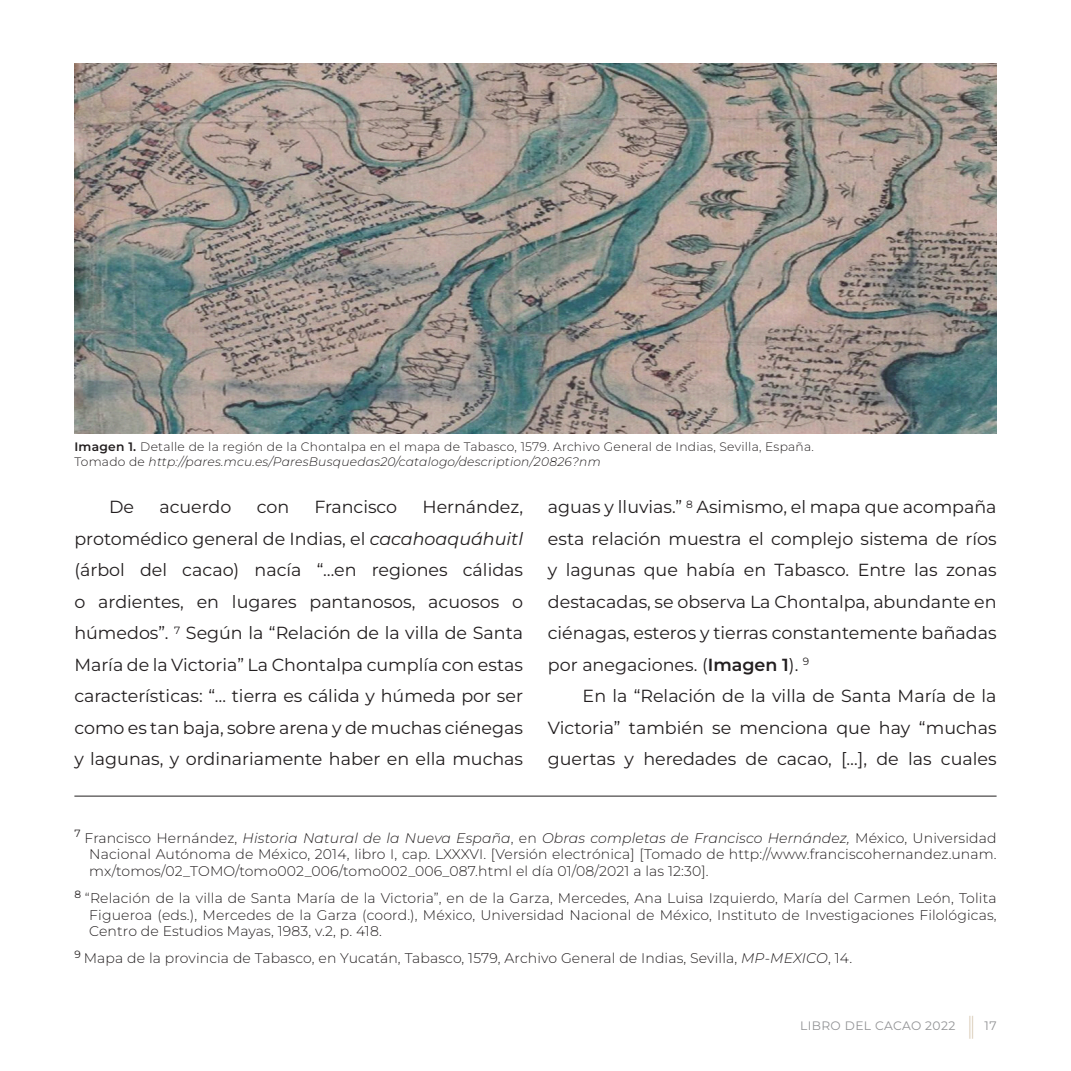
<style>
.page{position:relative;width:1071px;height:1071px;background:#fff}
.page>*{position:absolute;margin:0;border:0;box-sizing:border-box;transform-origin:0 0}
.t1{font:17.5px/31.5px "Montserrat";color:#231f20;text-align:justify}
.t2{font:300 14px/16.8px "Montserrat";letter-spacing:.01em;color:#231f20;text-align:justify}
.Texto_general{font:300 12.25px/14.7px "Montserrat";letter-spacing:.02em;color:#231f20}
.t3{font:12.25px "Montserrat";letter-spacing:.03em;color:#939496}
.s1{font-weight:600}
.s2{font-style:italic}
.s3{font-weight:200;font-size:24.5px;color:#d3c3aa}
</style>
<div class="page">
<hr style="left:74px;top:796px;width:923px;height:1px;background:#231f20">
<img style="left:74px;top:63px;width:923px;height:370px">
<p class="Texto_general" style="left:74px;top:439px;width:741px"><span class="s1">Imagen 1.</span> Detalle de la región de la Chontalpa en el mapa de Tabasco, 1579. Archivo General de Indias, Sevilla, España.<br>Tomado de <span class="s2">http://pares.mcu.es/ParesBusquedas20/catalogo/description/20826?nm</span></p>
<p class="t1" style="left:74px;top:491px;width:450px;text-indent:348px">Hernández, protomédico general de Indias, el <span class="s2">cacahoaquáhuitl </span>(árbol del cacao) nacía “…en regiones cálidas o ardientes, en lugares pantanosos, acuosos o húmedos”. <sup>7</sup> Según la “Relación de la villa de Santa María de la Victoria” La Chontalpa cumplía con estas características: “… tierra es cálida y húmeda por ser como es tan baja, sobre arena y de muchas ciénegas y lagunas, y ordinariamente haber en ella muchas</p>
<p class="t1" style="left:548px;top:491px;width:450px">aguas y lluvias.” <sup>8</sup> Asimismo, el mapa que acompaña esta relación muestra el complejo sistema de ríos y lagunas que había en Tabasco. Entre las zonas destacadas, se observa La Chontalpa, abundante en ciénagas, esteros y tierras constantemente bañadas por anegaciones. (<span class="s1">Imagen 1</span>). <sup>9</sup></p>
<p class="t1" style="left:109px;top:491px;width:27px">De</p>
<p class="t1" style="left:159px;top:491px;width:74px">acuerdo</p>
<p class="t1" style="left:257px;top:491px;width:34px">con</p>
<p class="t1" style="left:314px;top:491px;width:84px">Francisco</p>
<p class="t1" style="left:548px;top:680px;width:450px;text-indent:35px">En la “Relación de la villa de Santa María de la Victoria” también se menciona que hay “muchas guertas y heredades de cacao, […], de las cuales</p>
<p class="t2" style="left:89px;top:829px;width:909px;text-indent:-15px"><sup>7</sup> Francisco Hernández, <span class="s2">Historia Natural de la Nueva España</span>, en <span class="s2">Obras completas de Francisco Hernández,</span> México, Universidad Nacional Autónoma de México, 2014, libro I, cap. LXXXVI. [Versión electrónica] [Tomado de http://www.franciscohernandez.unam. mx/tomos/02_TOMO/tomo002_006/tomo002_006_087.html el día 01/08/2021 a las 12:30].</p>
<p class="t2" style="left:89px;top:889px;width:909px;text-indent:-15px"><sup>8</sup> “Relación de la villa de Santa María de la Victoria”, en de la Garza, Mercedes, Ana Luisa Izquierdo, María del Carmen León, Tolita Figueroa (eds.), Mercedes de la Garza (coord.), México, Universidad Nacional de México, Instituto de Investigaciones Filológicas, Centro de Estudios Mayas, 1983, v.2, p. 418.</p>
<p class="t2" style="left:74px;top:949px;width:779px"><sup>9</sup> Mapa de la provincia de Tabasco, en Yucatán, Tabasco, 1579, Archivo General de Indias, Sevilla, <span class="s2">MP-MEXICO</span>, 14.</p>
<p class="t3" style="left:800px;top:1018px;width:198px">LIBRO DEL CACAO 2022 <span class="s3">|</span> 17</p>
</div>
